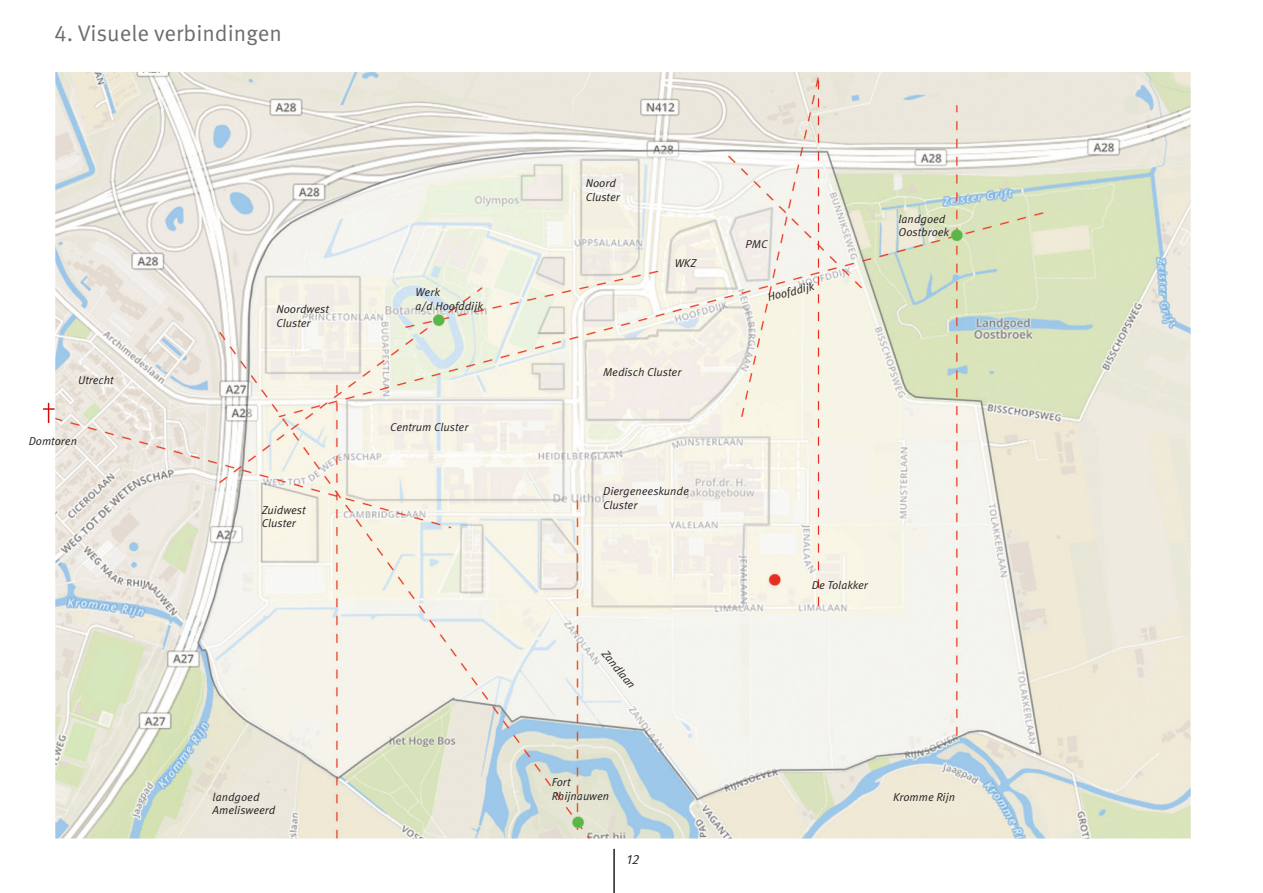
<style>
.page{position:relative;width:1263px;height:893px;background:#fff}
.page>*{position:absolute;margin:0;border:0;box-sizing:border-box;transform-origin:0 0}
.t1{font:22.5px "Meta OT";color:#6c6d70}
.t2{font:italic 13.5px "Meta OT";color:#231f20}
.t3{font:italic 11.4px/13.5px "Meta OT";color:#231f20}
</style>
<div class="page">
<hr style="left:613px;top:849px;width:2px;height:44px;background:#231f20">
<img style="left:55px;top:72px;width:1136px;height:766px">
<svg style="left:43px;top:403px;width:12px;height:20px"></svg>
<h1 class="t1" style="left:54px;top:20px;width:229px">4. Visuele verbindingen</h1>
<p class="t3" style="left:78px;top:374px;width:37px">Utrecht</p>
<p class="t3" style="left:29px;top:434px;width:50px">Domtoren</p>
<p class="t3" style="left:276px;top:303px;width:54px">Noordwest<br>Cluster</p>
<p class="t3" style="left:262px;top:503px;width:45px">Zuidwest<br>Cluster</p>
<p class="t3" style="left:415px;top:286px;width:69px">Werk<br>a/d Hoofddijk</p>
<p class="t3" style="left:390px;top:420px;width:80px">Centrum Cluster</p>
<p class="t3" style="left:213px;top:790px;width:64px">landgoed<br>Amelisweerd</p>
<p class="t3" style="left:586px;top:177px;width:36px">Noord<br>Cluster</p>
<p class="t3" style="left:675px;top:257px;width:23px">WKZ</p>
<p class="t3" style="left:603px;top:366px;width:80px">Medisch Cluster</p>
<p class="t3" style="left:603px;top:485px;width:87px">Diergeneeskunde<br>Cluster</p>
<p class="t3" style="left:609px;top:647px;width:48px;rotate:51deg">Zandlaan</p>
<p class="t3" style="left:552px;top:776px;width:59px">Fort<br>Rhijnauwen</p>
<p class="t2" style="left:627px;top:851px;width:14px">12</p>
<p class="t3" style="left:746px;top:237px;width:24px">PMC</p>
<p class="t3" style="left:766px;top:291px;width:49px;rotate:-14deg">Hoofddijk</p>
<p class="t3" style="left:898px;top:212px;width:52px">landgoed<br>Oostbroek</p>
<p class="t3" style="left:812px;top:578px;width:58px">De Tolakker</p>
<p class="t3" style="left:893px;top:790px;width:64px">Kromme Rijn</p>
</div>
